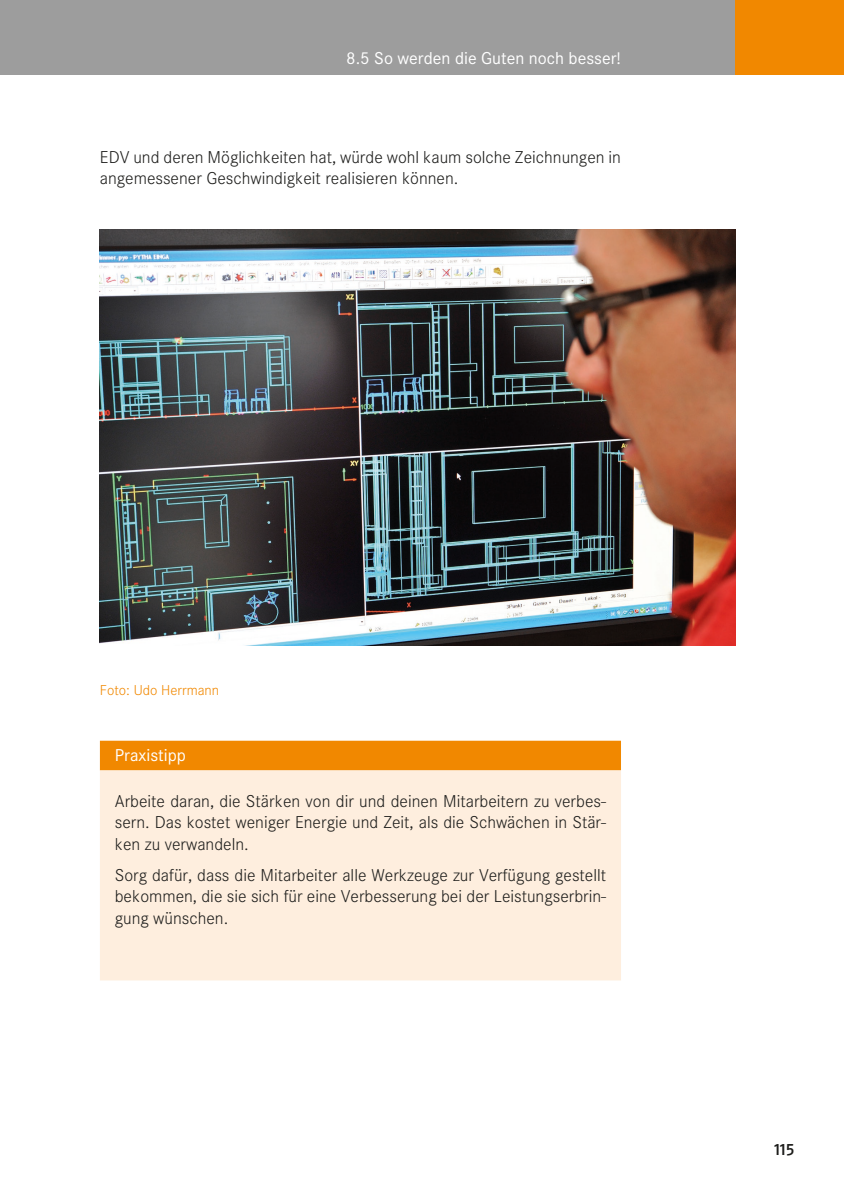
<style>
.page{position:relative;width:844px;height:1191px;background:#fff}
.page>*{position:absolute;margin:0;border:0;box-sizing:border-box;transform-origin:0 0}
.t1{font:300 17.85px/21.3px "Corporate S";color:#1d1d1b;text-align:justify}
.t2{font:17.85px "Corporate S";color:#fff}
.t3{font:16.62px "Fago No Med Lf";color:#1d1d1b}
.t4{font:300 14.88px "Corporate S";color:#f18800}
</style>
<div class="page">
<div style="left:1px;top:0;width:734px;height:75px;background:#9d9d9d"></div>
<div style="left:735px;top:0;width:109px;height:75px;background:#f18800"></div>
<div style="left:100px;top:741px;width:521px;height:29px;background:#f18800"></div>
<div style="left:100px;top:770px;width:521px;height:210px;background:#feeede"></div>
<img style="left:100px;top:230px;width:635px;height:415px">
<p class="t2" style="left:346px;top:48px;width:276px">8.5 So werden die Guten noch besser!</p>
<p class="t1" style="left:100px;top:146px;width:522px">EDV und deren Möglichkeiten hat, würde wohl kaum solche Zeichnungen in angemessener Geschwindigkeit realisieren können.</p>
<p class="t4" style="left:100px;top:682px;width:121px">Foto: Udo Herrmann</p>
<p class="t2" style="left:115px;top:744px;width:73px">Praxistipp</p>
<p class="t1" style="left:115px;top:790px;width:493px">Arbeite daran, die Stärken von dir und deinen Mitarbeitern zu verbes&shy;sern. Das kostet weniger Energie und Zeit, als die Schwächen in Stär&shy;ken zu verwandeln.</p>
<p class="t1" style="left:115px;top:864px;width:493px">Sorg dafür, dass die Mitarbeiter alle Werkzeuge zur Verfügung gestellt bekommen, die sie sich für eine Verbesserung bei der Leistungserbrin&shy;gung wünschen.</p>
<p class="t3" style="left:774px;top:1140px;width:22px">115</p>
</div>
